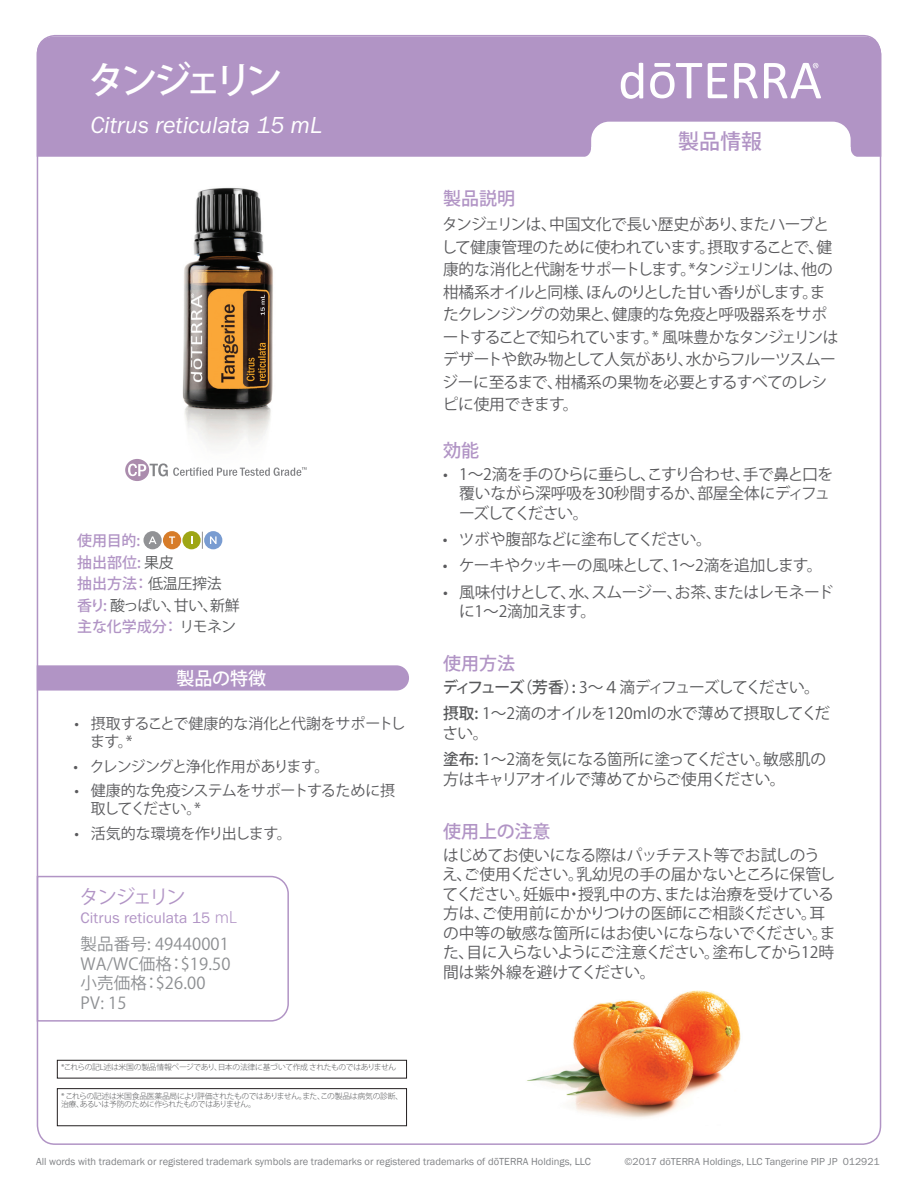
<style>
.page{position:relative;width:918px;height:1188px;background:#fff}
.page>*{position:absolute;margin:0;border:0;box-sizing:border-box;transform-origin:0 0}
.t1{font:500 37.5px "Koz Go Pro";letter-spacing:-.18em;color:#fff}
.t2{font:24px "Franklin Gothic URW Boo Ita";color:#fff}
.t3{font:500 21px "Koz Go Pro";color:#b194c5}
.t4{font:19.5px "Koz Go Pro";letter-spacing:-.13em;color:#b194c5}
.t5{font:500 18px "Koz Go Pro";color:#b194c5}
.t6{font:500 18px "Koz Go Pro";letter-spacing:-.005em;color:#fff}
.t7{font:16.5px/19.8px "Koz Go Pro";letter-spacing:.01em;color:#8d8f92}
.t8{font:15.75px/19.5px "Koz Go Pro";letter-spacing:-.03em;color:#5a5a5d}
.t9{font:15.75px/26.2px "Koz Go Pro";letter-spacing:-.03em;color:#57585a}
.t10{font:15.75px "Koz Go Pro";letter-spacing:-.05em;color:#57585a}
.t11{font:15.75px "Franklin Gothic URW Boo";letter-spacing:.01em;color:#b194c5}
.t12{font:15px/18px "Koz Go Pro";letter-spacing:-.03em;color:#5a5a5d}
.t13{font:500 15px/21.5px "Koz Go Pro";color:#b194c5}
.t14{font:15px "Koz Go Pro";letter-spacing:-.05em;color:#5a5a5d}
.t15{font:10.5px "Franklin Gothic";color:#808285}
.t16{font:10.5px "Franklin Gothic URW Boo";color:#808285}
.t17{font:300 7.8px/8.6px "Koz Go Pro";letter-spacing:-.03em;color:#57585a}
.s1{font-weight:400;color:#57585a}
.s2{font-family:"Koz Go Pro";font-weight:300}
.s3{font-weight:500}
</style>
<div class="page">
<div style="left:37px;top:36px;width:844px;height:121px;background:#b194c5"></div>
<svg style="left:734px;top:63px;width:24px;height:35px"></svg>
<svg style="left:708px;top:63px;width:19px;height:35px"></svg>
<svg style="left:650px;top:63px;width:52px;height:35px"></svg>
<svg style="left:621px;top:63px;width:22px;height:36px"></svg>
<svg style="left:764px;top:63px;width:57px;height:35px"></svg>
<svg style="left:581px;top:122px;width:280px;height:35px"></svg>
<div style="left:57px;top:1088px;width:350px;height:38px;border:1px solid #231f20"></div>
<div style="left:57px;top:1060px;width:350px;height:18px;border:1px solid #231f20"></div>
<svg style="left:202px;top:532px;width:1px;height:17px"></svg>
<div style="left:143px;top:531px;width:19px;height:18px;background:#919295;border-radius:50%"></div>
<svg style="left:149px;top:536px;width:8px;height:8px"></svg>
<div style="left:163px;top:531px;width:18px;height:18px;background:#d77c29;border-radius:50%"></div>
<svg style="left:169px;top:536px;width:6px;height:8px"></svg>
<svg style="left:182px;top:531px;width:19px;height:18px"></svg>
<div style="left:204px;top:531px;width:18px;height:18px;background:#799cd1;border-radius:50%"></div>
<svg style="left:210px;top:536px;width:7px;height:8px"></svg>
<svg style="left:37px;top:665px;width:372px;height:26px;background:#b397c7"></svg>
<svg style="left:36px;top:875px;width:253px;height:147px"></svg>
<img style="left:182px;top:187px;width:91px;height:259px">
<img style="left:527px;top:990px;width:214px;height:128px">
<svg style="left:125px;top:459px;width:182px;height:22px"></svg>
<h1 class="t1" style="left:88px;top:57px;width:197px">タンジェリン</h1>
<h2 class="t2" style="left:90px;top:110px;width:233px">Citrus reticulata 15 mL</h2>
<p class="t13" style="left:77px;top:531px;width:164px">使用目的:<br>抽出部位: <span class="s1">果皮<br></span>抽出方法： <span class="s1">低温圧搾法</span>香り: <span class="s1">酸っぱい、甘い、新鮮</span>主な化学成分： <span class="s1">リモネン</span></p>
<p class="t6" style="left:176px;top:667px;width:91px">製品の特徴</p>
<p class="t12" style="left:90px;top:715px;width:317px;text-indent:-16px">• 摂取することで健康的な消化と代謝をサポートします。*</p>
<p class="t14" style="left:73px;top:756px;width:257px">• クレンジングと浄化作用があります。</p>
<p class="t12" style="left:91px;top:782px;width:306px;text-indent:-16px">• 健康的な免疫システムをサポートするために摂取してください。*</p>
<p class="t12" style="left:75px;top:825px;width:219px">• 活気的な環境を作り出します。</p>
<p class="t4" style="left:80px;top:884px;width:108px">タンジェリン</p>
<p class="t11" style="left:81px;top:908px;width:158px">Citrus reticulata 15 <span class="s2">mL</span></p>
<p class="t7" style="left:81px;top:934px;width:151px">製品番号: 49440001<br>WA/WC価格：$19.50小売価格：$26.00<br>PV: 15</p>
<p class="t17" style="left:61px;top:1063px;width:337px">*これらの記L述は米国の製品情報ページであり、日本の法律に基づいて作成 されたものではありません</p>
<p class="t17" style="left:61px;top:1091px;width:344px">* これらの記述は米国食品医薬品局により評価されたものではありません。また、この製品は病気の診断、治療、あるいは予防のために作られたものではありません。</p>
<h3 class="t3" style="left:678px;top:128px;width:85px">製品情報</h3>
<p class="t5" style="left:443px;top:186px;width:73px">製品説明</p>
<p class="t8" style="left:441px;top:214px;width:399px;line-height:22.5px">タンジェリンは、中国文化で長い歴史があり、またハーブとして健康管理のために使われています。摂取することで、健康的な消化と代謝をサポートします。*タンジェリンは、他の柑橘系オイルと同様、ほんのりとした甘い香りがします。またクレンジングの効果と、健康的な免疫と呼吸器系をサポートすることで知られています。* 風味豊かなタンジェリンはデザートや飲み物として人気があり、水からフルーツスムージーに至るまで、柑橘系の果物を必要とするすべてのレシピに使用できます。</p>
<p class="t5" style="left:443px;top:439px;width:37px">効能</p>
<p class="t8" style="left:459px;top:465px;width:376px;text-indent:-16px">• 1〜2滴を手のひらに垂らし、こすり合わせ、手で鼻と口を覆いながら深呼吸を30秒間するか、部屋全体にディフューズしてください。</p>
<p class="t8" style="left:443px;top:530px;width:271px">• ツボや腹部などに塗布してください。</p>
<p class="t8" style="left:443px;top:556px;width:381px">• ケーキやクッキーの風味として、1〜2滴を追加します。</p>
<p class="t8" style="left:459px;top:582px;width:376px;text-indent:-16px">• 風味付けとして、水、スムージー、お茶、またはレモネードに1〜2滴加えます。</p>
<p class="t5" style="left:443px;top:652px;width:73px">使用方法</p>
<p class="t9" style="left:442px;top:675px;width:389px"><span class="s3">ディフューズ（芳香）:</span> 3～４滴ディフューズしてください。<span class="s3">摂取:</span> 1～2滴のオイルを120mlの水で薄めて摂取してくだ</p>
<p class="t9" style="left:443px;top:720px;width:385px">さい。<br><span class="s3">塗布:</span> 1～2滴を気になる箇所に塗ってください。敏感肌の</p>
<p class="t10" style="left:443px;top:769px;width:344px">方はキャリアオイルで薄めてからご使用ください。</p>
<p class="t5" style="left:443px;top:820px;width:109px">使用上の注意</p>
<p class="t8" style="left:442px;top:846px;width:395px">はじめてお使いになる際はパッチテスト等でお試しのうえ、ご使用ください。乳幼児の手の届かないところに保管してください。妊娠中・授乳中の方、または治療を受けている方は、ご使用前にかかりつけの医師にご相談ください。耳の中等の敏感な箇所にはお使いにならないでください。また、目に入らないようにご注意ください。塗布してから12時間は紫外線を避けてください。</p>
<p class="t15" style="left:36px;top:1155px;width:556px">All words with trademark or registered trademark symbols are trademarks or registered trademarks of dōTERRA Holdings, LLC</p>
<p class="t16" style="left:624px;top:1155px;width:257px">©2017 dōTERRA Holdings, LLC Tangerine PIP JP 012921</p>
</div>
